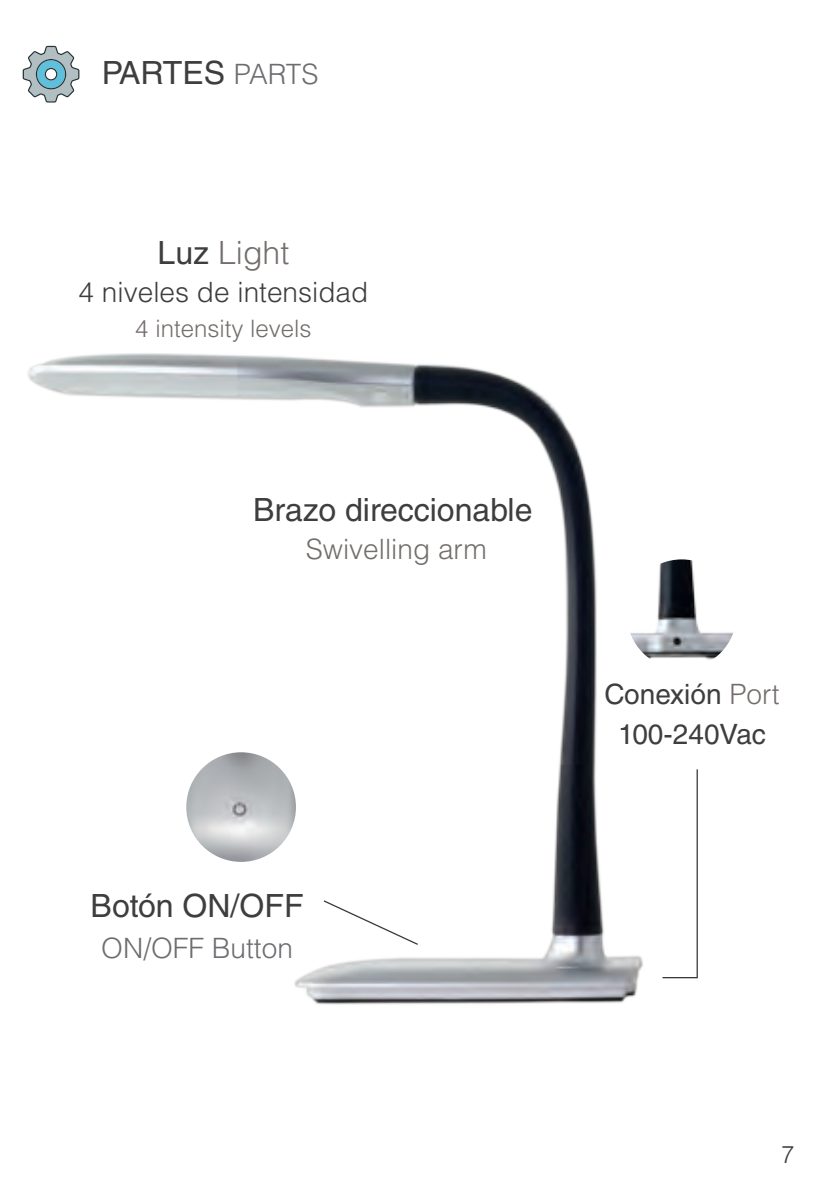
<style>
.page{position:relative;width:840px;height:1191px;background:#fff}
.page>*{position:absolute;margin:0;border:0;box-sizing:border-box;transform-origin:0 0}
.t1{font:32px "Helvetica LT Std";color:#3e3e3f}
.t2{font:300 32px "Helvetica LT Std";color:#736e6c}
.t3{font:28px/39.6px "Helvetica LT Std";color:#3e3e3f;text-align:center}
.t4{font:300 28px "Helvetica LT Std";color:#3e3e3f}
.t5{font:300 28px "Helvetica LT Std";color:#736e6c}
.t6{font:300 28px "Helvetica LT Std";color:#6c6d70}
.t7{font:300 24px "Helvetica LT Std";color:#736e6c}
.t8{font:300 24px "Helvetica LT Std";color:#3e3e3f}
.s1{font-weight:300;font-size:28px;color:#6c6d70}
.s2{font-weight:400;color:#3e3e3f}
.s3{font-weight:300;color:#736e6c}
</style>
<div class="page">
<img style="left:27px;top:353px;width:706px;height:652px">
<svg style="left:322px;top:899px;width:97px;height:47px"></svg>
<img style="left:626px;top:559px;width:110px;height:110px;border-radius:55px">
<img style="left:186px;top:752px;width:110px;height:110px;border-radius:55px">
<svg style="left:661px;top:768px;width:37px;height:211px"></svg>
<svg style="left:23px;top:46px;width:56px;height:57px"></svg>
<p class="t1" style="left:102px;top:54px;width:218px">PARTES <span class="s1">PARTS</span></p>
<p class="t2" style="left:157px;top:232px;width:133px"><span class="s2">Luz</span> Light</p>
<p class="t4" style="left:78px;top:275px;width:291px">4 niveles de intensidad</p>
<p class="t7" style="left:135px;top:313px;width:178px">4 intensity levels</p>
<p class="t1" style="left:253px;top:491px;width:280px">Brazo direccionable</p>
<p class="t5" style="left:305px;top:532px;width:182px">Swivelling arm</p>
<p class="t1" style="left:91px;top:887px;width:214px">Botón ON/OFF</p>
<p class="t6" style="left:101px;top:930px;width:193px">ON/OFF Button</p>
<p class="t3" style="left:604px;top:674px;width:177px">Conexión <span class="s3">Port<br></span>100-240Vac</p>
<p class="t8" style="left:780px;top:1139px;width:15px">7</p>
</div>
